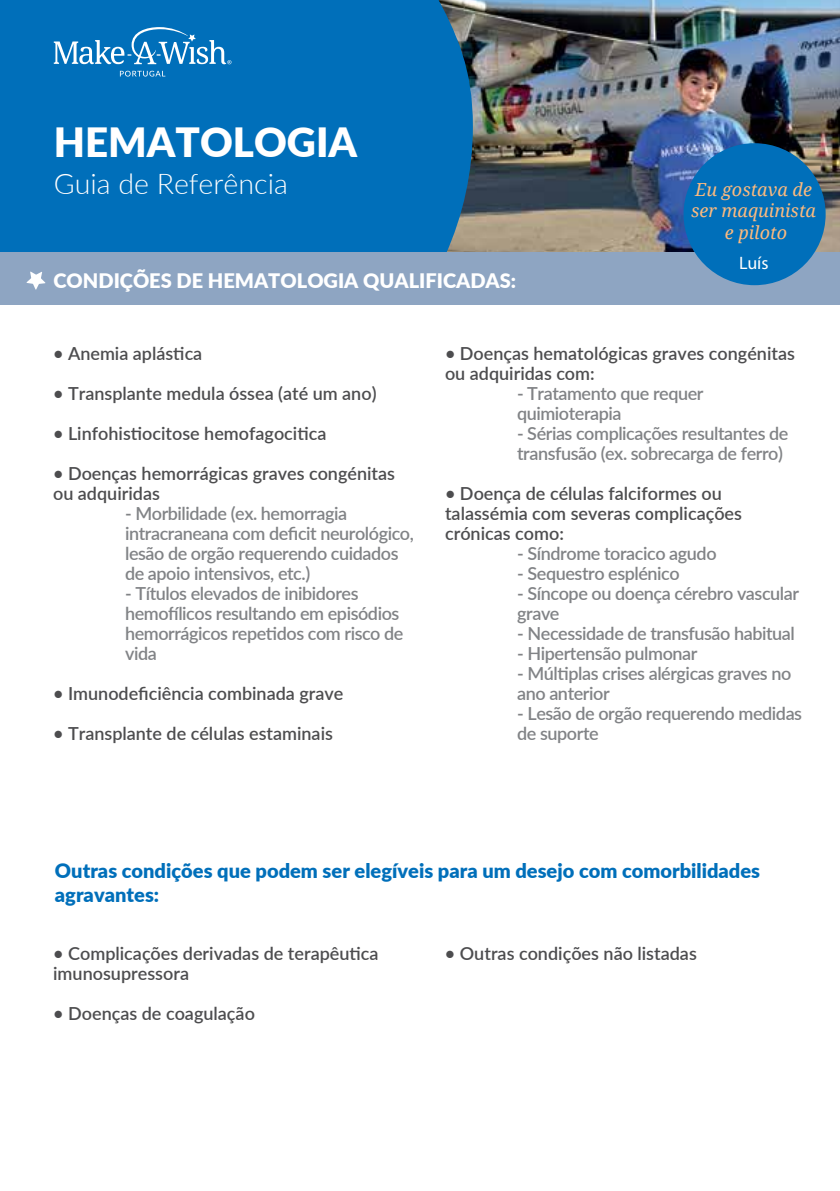
<style>
.page{position:relative;width:840px;height:1191px;background:#fff}
.page>*{position:absolute;margin:0;border:0;box-sizing:border-box;transform-origin:0 0}
.t1{font:900 40.2px "Lato";color:#fff}
.t2{font:300 28.6px "Lato";color:#fff}
.t3{font:900 20px/24px "Lato";color:#006fba}
.t4{font:900 20px "Lato";color:#fff}
.t5{font:600 18px/20px "Lato";letter-spacing:-.025em;color:#818386}
.t6{font:600 18px/20px "Lato";color:#4d4d4f}
.t7{font:italic 18px/21.6px "Droid Serif";color:#fcba7f;text-align:center}
.t8{font:18px "Myriad Pro";color:#fff}
</style>
<div class="page">
<img style="left:472px;top:0;width:367px;height:252px">
<svg style="left:839px;top:0;width:1px;height:252px"></svg>
<hr style="left:839px;top:252px;width:1px;height:53px;background:#c47165">
<div style="left:0;top:0;width:472px;height:252px;background:#006fba"></div>
<svg style="left:120px;top:71px;width:45px;height:6px"></svg>
<svg style="left:54px;top:27px;width:177px;height:37px;background:#378ec8"></svg>
<div style="left:0;top:252px;width:839px;height:53px;background:#8ea5c2"></div>
<div style="left:683px;top:143px;width:142px;height:142px;background:#006fba;border-radius:50%"></div>
<svg style="left:26px;top:271px;width:19px;height:19px"></svg>
<h1 class="t1" style="left:54px;top:112px;width:305px">HEMATOLOGIA</h1>
<h2 class="t2" style="left:54px;top:164px;width:235px">Guia de Referência</h2>
<p class="t4" style="left:53px;top:266px;width:464px">CONDIÇÕES DE HEMATOLOGIA QUALIFICADAS:</p>
<p class="t7" style="left:690px;top:178px;width:126px">Eu gostava de ser maquinista e piloto</p>
<p class="t8" style="left:738px;top:251px;width:31px">Luís</p>
<p class="t6" style="left:53px;top:343px;width:151px">• Anemia aplástica</p>
<p class="t6" style="left:53px;top:383px;width:325px">• Transplante medula óssea (até um ano)</p>
<p class="t6" style="left:53px;top:423px;width:274px">• Linfohistiocitose hemofagocitica</p>
<p class="t6" style="left:53px;top:463px;width:343px">• Doenças hemorrágicas graves congénitas ou adquiridas</p>
<p class="t5" style="left:125px;top:503px;width:290px">- Morbilidade (ex. hemorragia intracraneana com deficit neurológico, lesão de orgão requerendo cuidados de apoio intensivos, etc.)</p>
<p class="t5" style="left:125px;top:583px;width:280px">- Títulos elevados de inibidores hemofílicos resultando em episódios hemorrágicos repetidos com risco de vida</p>
<p class="t6" style="left:53px;top:683px;width:292px">• Imunodeficiência combinada grave</p>
<p class="t6" style="left:53px;top:723px;width:281px">• Transplante de células estaminais</p>
<p class="t6" style="left:445px;top:343px;width:351px">• Doenças hematológicas graves congénitas ou adquiridas com:</p>
<p class="t5" style="left:516px;top:383px;width:188px">- Tratamento que requer quimioterapia</p>
<p class="t5" style="left:516px;top:423px;width:273px">- Sérias complicações resultantes de transfusão (ex. sobrecarga de ferro)</p>
<p class="t6" style="left:445px;top:483px;width:298px">• Doença de células falciformes ou talassémia com severas complicações crónicas como:</p>
<p class="t5" style="left:517px;top:543px;width:201px">- Síndrome toracico agudo</p>
<p class="t5" style="left:517px;top:563px;width:164px">- Sequestro esplénico</p>
<p class="t5" style="left:517px;top:583px;width:283px">- Síncope ou doença cérebro vascular grave</p>
<p class="t5" style="left:517px;top:623px;width:279px">- Necessidade de transfusão habitual</p>
<p class="t5" style="left:517px;top:643px;width:182px">- Hipertensão pulmonar</p>
<p class="t5" style="left:517px;top:663px;width:275px">- Múltiplas crises alérgicas graves no ano anterior</p>
<p class="t5" style="left:517px;top:703px;width:286px">- Lesão de orgão requerendo medidas de suporte</p>
<p class="t3" style="left:55px;top:857px;width:706px">Outras condições que podem ser elegíveis para um desejo com comorbilidades agravantes:</p>
<p class="t6" style="left:53px;top:943px;width:327px">• Complicações derivadas de terapêutica imunosupressora</p>
<p class="t6" style="left:53px;top:1003px;width:203px">• Doenças de coagulação</p>
<p class="t6" style="left:444px;top:943px;width:253px">• Outras condições não listadas</p>
</div>
